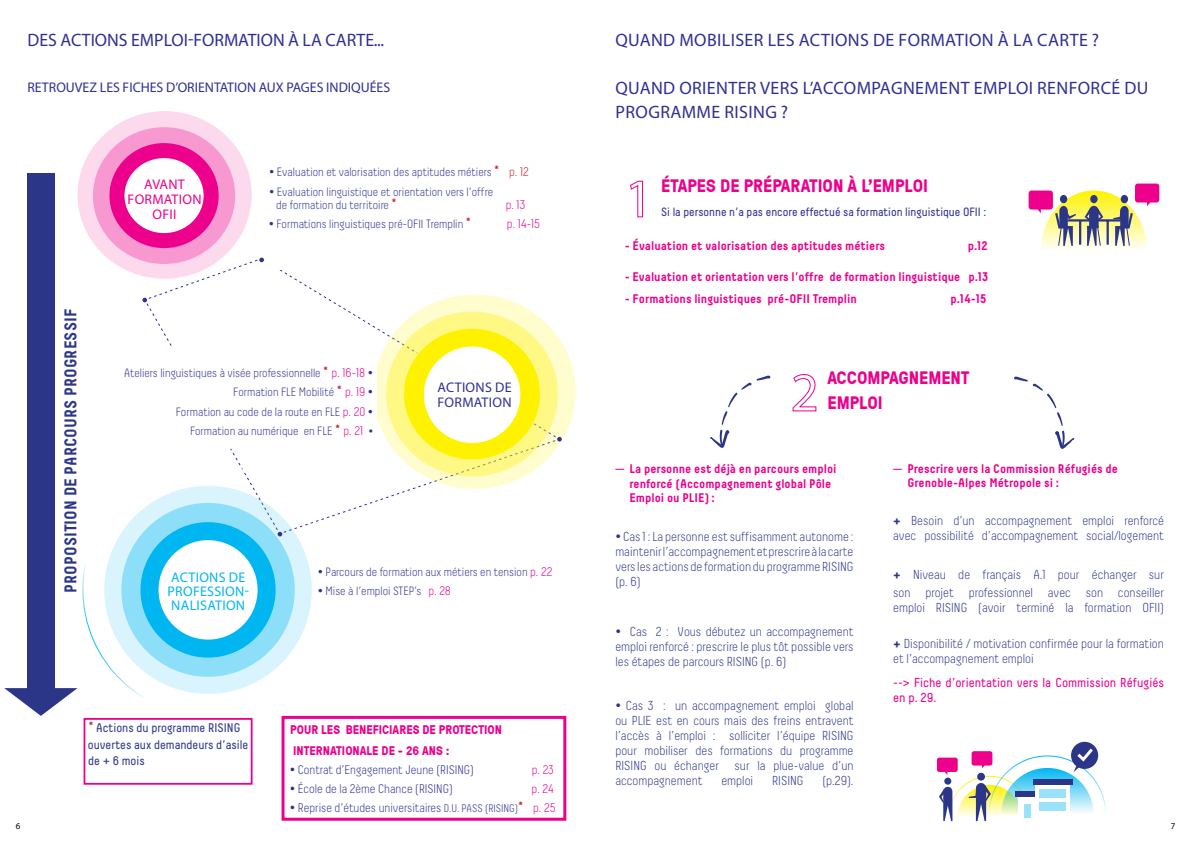
<style>
.page{position:relative;width:1191px;height:842px;background:#fff}
.page>*{position:absolute;margin:0;border:0;box-sizing:border-box;transform-origin:0 0}
.t1{font:18px/24px "Myriad Pro";letter-spacing:.02em;color:#2e3092}
.t2{font:700 18px/25px "GT Pressura";color:#ec008c}
.t3{font:18px "Myriad Pro";color:#2e3092}
.t4{font:700 17px "Decima";color:#2c3689}
.t5{font:14px "Myriad Pro";color:#2e3092}
.t6{font:14px/14px "Myriad Pro";letter-spacing:.02em;color:#00b6f1}
.t7{font:14px/15px "Myriad Pro";letter-spacing:.02em;color:#ec008c;text-align:center}
.t8{font:14px/15px "Myriad Pro";letter-spacing:.02em;color:#2e3092}
.t9{font:300 13px/15px "Decima";color:#2c3689;text-align:justify}
.t10{font:13px/15px "Decima";color:#ec008c}
.t11{font:700 12.5px/14.5px "Decima";color:#ec008c}
.t12{font:300 12.5px "Decima";color:#2e3092}
.t13{font:12.5px/16.7px "Decima";color:#2c3689}
.t14{font:700 12.5px/20.7px "GT Pressura";color:#ec008c}
.t15{font:300 12.5px "Decima";color:#ec008c}
.t16{font:300 12px/19.2px "Decima";color:#2e3092;text-align:right}
.t17{font:300 12px/13.5px "Decima";color:#2c3689}
.t18{font:12px "Decima";color:#2e3092}
.t19{font:9px "Myriad Pro";color:#000}
.s1{color:#2c3689}
.s2{font-weight:400;font-size:15px;color:#d2232a}
.s3{font-size:12.5px;color:#d2232a}
.s4{font-size:12.5px;color:#ec008c}
.s5{font-size:11px;color:#2c3689}
.s6{font-size:15px;color:#d2232a}
.s7{font-size:11px}
.s8{color:#ec008c}
.s9{font-weight:400}
.s10{font-weight:700}
</style>
<div class="page">
<div style="left:27px;top:173px;width:28px;height:516px;background:#2c3689"></div>
<svg style="left:4px;top:688px;width:62px;height:28px"></svg>
<svg style="left:103px;top:184px;width:82px;height:75px"></svg>
<div style="left:77px;top:111px;width:175px;height:168px;border:45px solid #ec008c;border-radius:50%"></div>
<div style="left:93px;top:127px;width:142px;height:137px;border:30px solid #ec008c;border-radius:50%"></div>
<div style="left:109px;top:143px;width:110px;height:105px;border:15px solid #ec008c;border-radius:50%"></div>
<div style="left:126px;top:159px;width:76px;height:73px;background:#fff;border-radius:50%"></div>
<div style="left:373px;top:295px;width:202px;height:194px;border:60px solid #fff200;border-radius:50%"></div>
<svg style="left:66px;top:512px;width:284px;height:221px"></svg>
<div style="left:104px;top:486px;width:208px;height:208px;border:52px solid #00b6f1;border-radius:50%"></div>
<div style="left:121px;top:503px;width:174px;height:174px;border:36px solid #00b6f1;border-radius:50%"></div>
<div style="left:140px;top:522px;width:136px;height:136px;border:18px solid #00b6f1;border-radius:50%"></div>
<svg style="left:142px;top:258px;width:420px;height:278px"></svg>
<div style="left:283px;top:717px;width:282px;height:102px;background:#fff"></div>
<div style="left:281px;top:716px;width:285px;height:105px;border:3px solid #ec008c"></div>
<div style="left:84px;top:718px;width:168px;height:67px;border:2px solid #ec008c"></div>
<div style="left:100px;top:348px;width:275px;height:99px;background:#fff"></div>
<div style="left:318px;top:567px;width:255px;height:47px;background:#fff"></div>
<svg style="left:630px;top:180px;width:13px;height:38px"></svg>
<svg style="left:1028px;top:184px;width:131px;height:65px"></svg>
<div style="left:1071px;top:742px;width:27px;height:27px;background:#2c3689;border-radius:50%"></div>
<svg style="left:937px;top:745px;width:169px;height:77px"></svg>
<svg style="left:792px;top:374px;width:24px;height:38px"></svg>
<svg style="left:710px;top:375px;width:60px;height:73px"></svg>
<svg style="left:1014px;top:376px;width:60px;height:73px"></svg>
<h1 class="t3" style="left:28px;top:29px;width:114px">DES ACTIONS EMPLOI</h1>
<h1 class="t1" style="left:188px;top:27px;width:26px">-FORMATION</h1>
<h1 class="t1" style="left:288px;top:27px;width:97px">À LA CARTE...</h1>
<p class="t5" style="left:27px;top:78px;width:364px">RETROUVEZ LES FICHES D’ORIENTATION AUX PAGES INDIQUÉES</p>
<h2 class="t4" style="left:60px;top:593px;width:285px;rotate:-90deg">PROPOSITION DE PARCOURS PROGRESSIF</h2>
<p class="t7" style="left:128px;top:177px;width:76px">AVANT<br>FORMATION<br>OFII</p>
<p class="t16" style="left:269px;top:163px;width:261px"><span class="s1">•</span> Evaluation et valorisation des aptitudes métiers <span class="s2">*</span> <span class="s3">p. 12</span></p>
<p class="t17" style="left:276px;top:185px;width:218px;text-indent:-7px">• Evaluation linguistique et orientation vers l’offre de formation du territoire <span class="s2">*</span></p>
<p class="t15" style="left:506px;top:198px;width:21px">p. 13</p>
<p class="t16" style="left:269px;top:214px;width:204px"><span class="s1">•</span> Formations linguistiques pré-OFII Tremplin <span class="s2">*</span></p>
<p class="t15" style="left:507px;top:217px;width:35px">p. 14-15</p>
<p class="t16" style="left:124px;top:363px;width:250px">Ateliers linguistiques à visée professionnelle <span class="s2">*</span> <span class="s4">p. 16-18</span> • Formation FLE Mobilité <span class="s2">*</span> <span class="s4">p. 19</span> •<br>Formation au code de la route en FLE <span class="s4">p. 20</span> •<br>Formation au numérique en FLE <span class="s2">*</span> <span class="s4">p. 21</span> <span class="s5">•</span></p>
<p class="t8" style="left:437px;top:380px;width:76px">ACTIONS DE<br>FORMATION</p>
<p class="t6" style="left:167px;top:570px;width:83px">ACTIONS DE<br>PROFESSION-<br>NALISATION</p>
<p class="t16" style="left:318px;top:562px;width:236px">• Parcours de formation aux métiers en tension <span class="s4">p. 22</span></p>
<p class="t16" style="left:318px;top:581px;width:135px">• Mise à l’emploi STEP’s <span class="s4">p. 28</span></p>
<p class="t13" style="left:88px;top:719px;width:162px"><span class="s6">*</span> Actions du programme RISING ouvertes aux demandeurs d’asile de + 6 mois</p>
<p class="t14" style="left:293px;top:719px;width:210px;text-indent:129px">DE PROTECTION<br>INTERNATIONALE DE - 26 ANS :</p>
<p class="t12" style="left:290px;top:763px;width:186px">• Contrat d’Engagement Jeune (RISING)</p>
<p class="t15" style="left:532px;top:763px;width:24px">p. 23</p>
<p class="t12" style="left:290px;top:782px;width:164px">• école de la 2ème Chance (RISING)</p>
<p class="t15" style="left:531px;top:782px;width:24px">p. 24</p>
<p class="t12" style="left:290px;top:801px;width:267px">• Reprise d’études universitaires <span class="s7">D.U. PASS (RISING)</span><span class="s2">*</span> <span class="s8">p. 25</span></p>
<p class="t14" style="left:290px;top:719px;width:117px">POUR LES BENEFICIARES</p>
<h1 class="t1" style="left:615px;top:27px;width:13px">QUAND</h1>
<h1 class="t1" style="left:679px;top:27px;width:421px">MOBILISER LES ACTIONS DE FORMATION À LA CARTE ?</h1>
<h1 class="t1" style="left:615px;top:75px;width:37px">QUAND</h1>
<h1 class="t1" style="left:615px;top:75px;width:534px;text-indent:64px">ORIENTER VERS L’ACCOMPAGNEMENT EMPLOI RENFORCÉ DU<br>PROGRAMME RISING</h1>
<h1 class="t1" style="left:781px;top:99px;width:9px">?</h1>
<h1 class="t2" style="left:661px;top:173px;width:266px">ÉTAPES DE PRÉPARATION À L’EMPLOI</h1>
<p class="t18" style="left:661px;top:205px;width:326px">Si la personne n’a pas encore effectué sa formation linguistique OFII :</p>
<p class="t11" style="left:625px;top:238px;width:262px">- évaluation et valorisation des aptitudes métiers</p>
<p class="t11" style="left:967px;top:238px;width:22px">p.12</p>
<p class="t11" style="left:625px;top:269px;width:365px">- Evaluation et orientation vers l’offre de formation linguistique p.13</p>
<p class="t11" style="left:625px;top:291px;width:233px">- Formations linguistiques pré-OFII Tremplin</p>
<p class="t11" style="left:950px;top:291px;width:38px">p.14-15</p>
<h1 class="t2" style="left:827px;top:364px;width:133px">ACCOMPAGNEMENT<br>EMPLOI</h1>
<p class="t11" style="left:629px;top:461px;width:208px;text-indent:-14px"><span class="s9">—</span> La personne est déjà en parcours emploi renforcé (Accompagnement global Pôle<br>Emploi ou PLIE) :</p>
<p class="t9" style="left:615px;top:529px;width:240px">• Cas 1 : La personne est suffisamment autonome : maintenir l’accompagnement et prescrire à la carte vers les actions de formation du programme RISING (p. 6)</p>
<p class="t9" style="left:615px;top:623px;width:240px">• Cas 2 : Vous débutez un accompagnement emploi renforcé : prescrire le plus tôt possible vers les étapes de parcours RISING (p. 6)</p>
<p class="t9" style="left:615px;top:698px;width:240px">• Cas 3 : un accompagnement emploi global ou PLIE est en cours mais des freins entravent l’accès à l’emploi : solliciter l’équipe RISING pour mobiliser des formations du programme RISING ou échanger sur la plue-value d’un accompagnement</p>
<p class="t9" style="left:721px;top:773px;width:33px">emploi</p>
<p class="t9" style="left:772px;top:773px;width:33px">RISING</p>
<p class="t9" style="left:822px;top:773px;width:33px">(p.29).</p>
<p class="t11" style="left:907px;top:462px;width:212px;line-height:14px;text-indent:-14px"><span class="s9">—</span> Prescrire vers la Commission Réfugiés de<br>Grenoble-Alpes Métropole si :</p>
<p class="t9" style="left:893px;top:513px;width:272px"><span class="s10">+</span> Besoin d’un accompagnement emploi renforcé avec possibilité d’accompagnement social/logement</p>
<p class="t9" style="left:893px;top:565px;width:272px;line-height:18px"><span class="s10">+</span> Niveau de français A.1 pour échanger sur son projet professionnel avec son conseiller</p>
<p class="t9" style="left:893px;top:599px;width:272px">emploi RISING (avoir terminé la formation OFII)</p>
<p class="t9" style="left:893px;top:636px;width:272px"><span class="s10">+</span> Disponibilité / motivation confirmée pour la formation et l’accompagnement emploi</p>
<p class="t10" style="left:893px;top:675px;width:272px">--&gt; Fiche d’orientation vers la Commission Réfugiés en p. 29.</p>
<p class="t19" style="left:16px;top:821px;width:6px">6</p>
<p class="t19" style="left:1170px;top:821px;width:6px">7</p>
</div>
